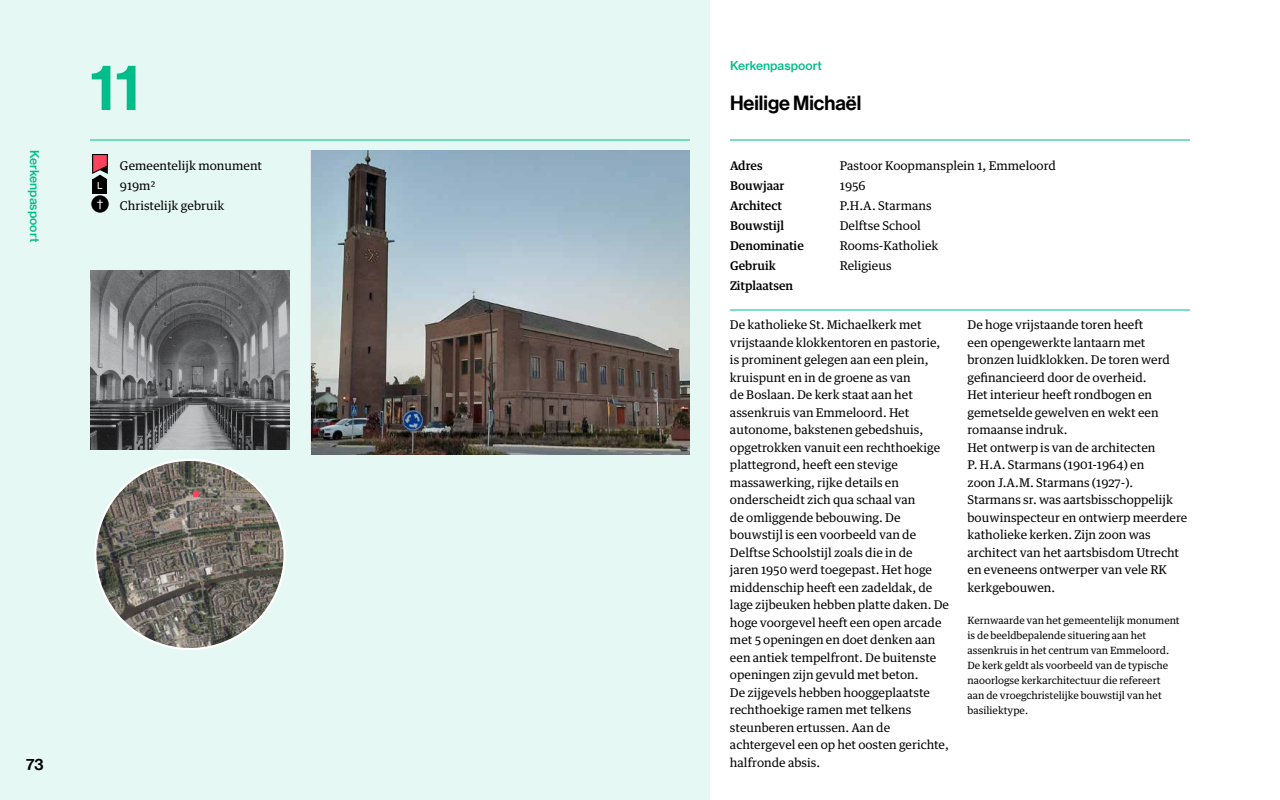
<style>
.page{position:relative;width:1280px;height:800px;background:#fff}
.page>*{position:absolute;margin:0;border:0;box-sizing:border-box;transform-origin:0 0}
.t1{font:64px "N Haas Grotesk DS Pro 65 Md";color:#00bd89}
.t2{font:20px "N Haas Grotesk DS Pro 65 Md";color:#000}
.t3{font:16px "N Haas Grotesk DS Pro 65 Md";color:#000}
.t4{font:12px/17.5px "Guardian Text Egyp";color:#000}
.t5{font:500 12px/20px "Guardian Text Egyp";color:#000}
.t6{font:12px "N Haas Grotesk TX Pro 65 Md";color:#00bd89}
.t7{font:11.3px "N Haas Grotesk TX Pro 55 Rg";color:#fff}
.t8{font:10px/15px "Guardian Text Egyp";color:#000}
.t9{font:9.3px "N Haas Grotesk TX Pro 55 Rg";color:#fff}
</style>
<div class="page">
<div style="left:0;top:0;width:710px;height:800px;background:#e6f8f3"></div>
<hr style="left:730px;top:140px;width:460px;height:1px;background:#00bd89">
<hr style="left:90px;top:140px;width:600px;height:1px;background:#00bd89">
<hr style="left:730px;top:310px;width:460px;height:1px;background:#00bd89">
<div style="left:93px;top:179px;width:14px;height:14px;background:#000"></div>
<svg style="left:92px;top:154px;width:16px;height:32px"></svg>
<div style="left:91px;top:195px;width:18px;height:18px;background:#000;border-radius:50%"></div>
<img style="left:95px;top:460px;width:190px;height:189px;border-radius:95px">
<img style="left:90px;top:270px;width:200px;height:180px">
<img style="left:311px;top:150px;width:379px;height:305px">
<svg style="left:193px;top:491px;width:6px;height:6px"></svg>
<p class="t6" style="left:42px;top:150px;width:93px;rotate:90deg">Kerkenpaspoort</p>
<h1 class="t1" style="left:90px;top:50px;width:52px">11</h1>
<p class="t9" style="left:97px;top:180px;width:7px">L</p>
<p class="t7" style="left:97px;top:196px;width:8px">†</p>
<p class="t4" style="left:120px;top:155px;width:144px;line-height:20px">Gemeentelijk monument<br>919m2<br>Christelijk gebruik</p>
<h3 class="t3" style="left:26px;top:755px;width:19px">73</h3>
<p class="t6" style="left:730px;top:58px;width:93px">Kerkenpaspoort</p>
<h2 class="t2" style="left:730px;top:91px;width:133px">Heilige Michaël</h2>
<p class="t5" style="left:730px;top:155px;width:75px">Adres<br>Bouwjaar<br>Architect<br>Bouwstijl<br>Denominatie<br>Gebruik<br>Zitplaatsen</p>
<p class="t4" style="left:840px;top:154px;width:218px;line-height:20px">Pastoor Koopmansplein 1, Emmeloord<br>1956<br>P.H.A. Starmans<br>Delftse School<br>Rooms-Katholiek<br>Religieus</p>
<p class="t4" style="left:730px;top:315px;width:221px">De katholieke St. Michaelkerk met vrijstaande klokkentoren en pastorie, is prominent gelegen aan een plein, kruispunt en in de groene as van<br>de Boslaan. De kerk staat aan het assenkruis van Emmeloord. Het autonome, bakstenen gebedshuis, opgetrokken vanuit een rechthoekige plattegrond, heeft een stevige massawerking, rijke details en onderscheidt zich qua schaal van<br>de omliggende bebouwing. De bouwstijl is een voorbeeld van de Delftse Schoolstijl zoals die in de<br>jaren 1950 werd toegepast. Het hoge middenschip heeft een zadeldak, de lage zijbeuken hebben platte daken. De hoge voorgevel heeft een open arcade met 5 openingen en doet denken aan een antiek tempelfront. De buitenste openingen zijn gevuld met beton.<br>De zijgevels hebben hooggeplaatste rechthoekige ramen met telkens steunberen ertussen. Aan de achtergevel een op het oosten gerichte, halfronde absis.</p>
<p class="t4" style="left:967px;top:315px;width:221px">De hoge vrijstaande toren heeft<br>een opengewerkte lantaarn met bronzen luidklokken. De toren werd gefinancieerd door de overheid.<br>Het interieur heeft rondbogen en gemetselde gewelven en wekt een romaanse indruk.<br>Het ontwerp is van de architecten<br>P. H.A. Starmans (1901-1964) en<br>zoon J.A.M. Starmans (1927-).<br>Starmans sr. was aartsbisschoppelijk bouwinspecteur en ontwierp meerdere katholieke kerken. Zijn zoon was architect van het aartsbisdom Utrecht en eveneens ontwerper van vele RK kerkgebouwen.</p>
<p class="t8" style="left:968px;top:612px;width:214px">Kernwaarde van het gemeentelijk monument is de beeldbepalende situering aan het assenkruis in het centrum van Emmeloord.<br>De kerk geldt als voorbeeld van de typische naoorlogse kerkarchitectuur die refereert aan de vroegchristelijke bouwstijl van het basiliektype.</p>
</div>
